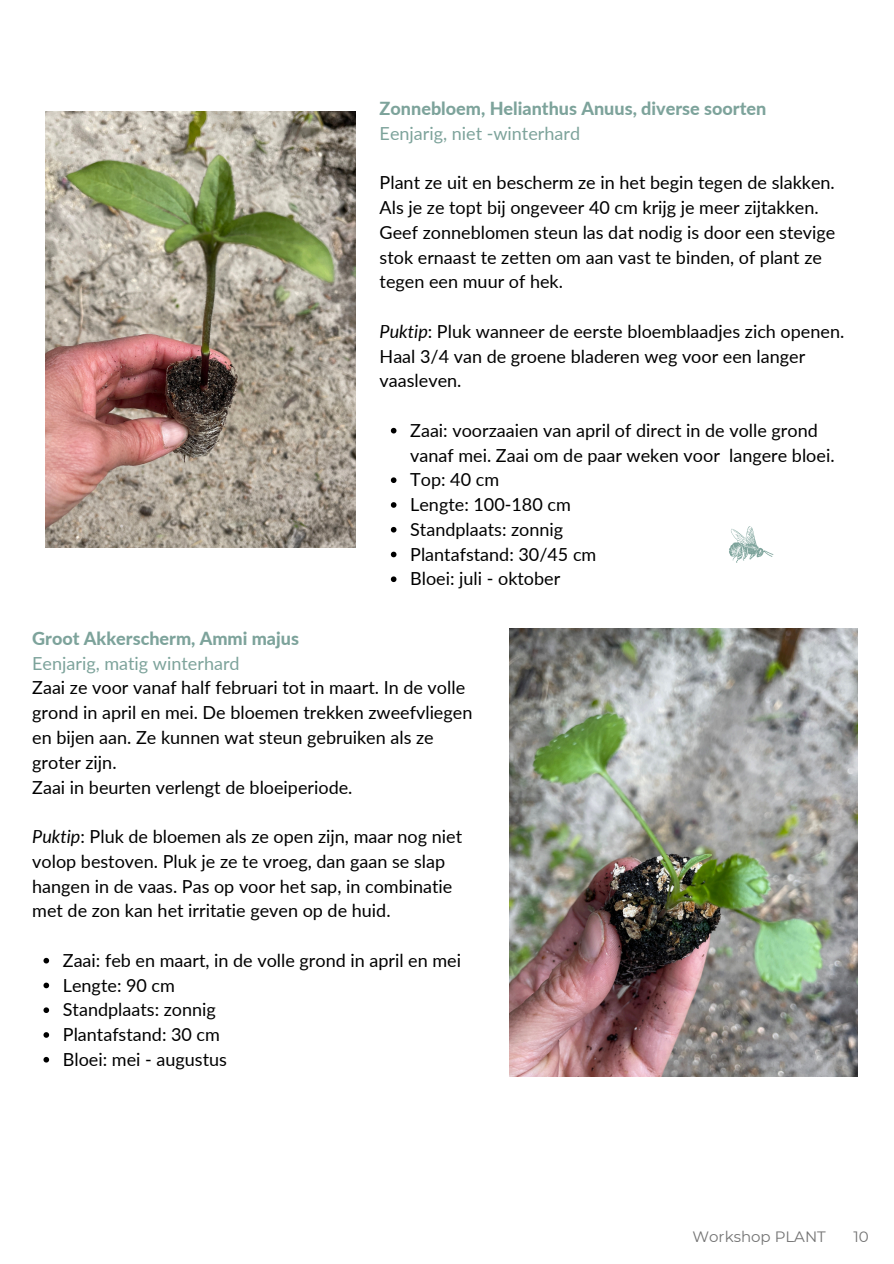
<style>
.page{position:relative;width:894px;height:1264px;background:#fff}
.page>*{position:absolute;margin:0;border:0;box-sizing:border-box;transform-origin:0 0}
.t1{font:18px/24.8px "Lato";color:#000}
.t2{font:800 18px/24.8px "Lato";color:#7da39b}
.t3{font:15px "Montserrat";color:#737373}
.s1{font-weight:400}
.s2{font-style:italic}
.s3{font-weight:800;color:#7da39b}
.s4{color:#7da39b}
</style>
<div class="page">
<svg style="left:729px;top:526px;width:45px;height:37px"></svg>
<img style="left:46px;top:112px;width:309px;height:435px">
<img style="left:510px;top:628px;width:347px;height:448px">
<svg style="left:391px;top:428px;width:5px;height:5px"></svg>
<svg style="left:391px;top:477px;width:5px;height:6px"></svg>
<svg style="left:391px;top:502px;width:5px;height:6px"></svg>
<svg style="left:391px;top:527px;width:5px;height:5px"></svg>
<svg style="left:391px;top:551px;width:5px;height:6px"></svg>
<svg style="left:391px;top:576px;width:5px;height:6px"></svg>
<svg style="left:43px;top:957px;width:6px;height:6px"></svg>
<svg style="left:43px;top:982px;width:6px;height:6px"></svg>
<svg style="left:43px;top:1007px;width:6px;height:6px"></svg>
<svg style="left:43px;top:1032px;width:6px;height:5px"></svg>
<svg style="left:43px;top:1056px;width:6px;height:6px"></svg>
<h1 class="t2" style="left:379px;top:96px;width:388px">Zonnebloem, Helianthus Anuus, diverse soorten<br><span class="s1">Eenjarig, niet -winterhard</span></h1>
<p class="t1" style="left:379px;top:170px;width:457px">Plant ze uit en bescherm ze in het begin tegen de slakken.<br>Als je ze topt bij ongeveer 40 cm krijg je meer zijtakken.<br>Geef zonneblomen steun las dat nodig is door een stevige stok ernaast te zetten om aan vast te binden, of plant ze tegen een muur of hek.</p>
<p class="t1" style="left:379px;top:318px;width:466px"><span class="s2">Puktip</span>: Pluk wanneer de eerste bloemblaadjes zich openen.<br>Haal 3/4 van de groene bladeren weg voor een langer vaasleven.</p>
<p class="t1" style="left:410px;top:417px;width:426px">Zaai: voorzaaien van april of direct in de volle grond vanaf mei. Zaai om de paar weken voor langere bloei.</p>
<p class="t1" style="left:410px;top:467px;width:90px">Top: 40 cm</p>
<p class="t1" style="left:410px;top:492px;width:162px">Lengte: 100-180 cm</p>
<p class="t1" style="left:410px;top:516px;width:154px">Standplaats: zonnig</p>
<p class="t1" style="left:410px;top:541px;width:188px">Plantafstand: 30/45 cm</p>
<h1 class="t1" style="left:410px;top:566px;width:151px">Bloei: juli - oktober</h1>
<h1 class="t1" style="left:32px;top:625px;width:441px"><span class="s3">Groot Akkerscherm, Ammi majus<br></span><span class="s4">Eenjarig, matig winterhard<br></span>Zaai ze voor vanaf half februari tot in maart. In de volle grond in april en mei. De bloemen trekken zweefvliegen en bijen aan. Ze kunnen wat steun gebruiken als ze groter zijn.<br>Zaai in beurten verlengt de bloeiperiode.</h1>
<p class="t1" style="left:32px;top:823px;width:431px"><span class="s2">Puktip</span>: Pluk de bloemen als ze open zijn, maar nog niet volop bestoven. Pluk je ze te vroeg, dan gaan se slap hangen in de vaas. Pas op voor het sap, in combinatie met de zon kan het irritatie geven op de huid.</p>
<p class="t1" style="left:63px;top:947px;width:399px">Zaai: feb en maart, in de volle grond in april en mei</p>
<p class="t1" style="left:63px;top:972px;width:114px">Lengte: 90 cm</p>
<p class="t1" style="left:63px;top:997px;width:154px">Standplaats: zonnig</p>
<p class="t1" style="left:63px;top:1021px;width:159px">Plantafstand: 30 cm</p>
<p class="t1" style="left:63px;top:1046px;width:166px">Bloei: mei - augustus</p>
<h1 class="t3" style="left:692px;top:1227px;width:135px">Workshop PLANT</h1>
<h1 class="t3" style="left:853px;top:1227px;width:17px">10</h1>
</div>
